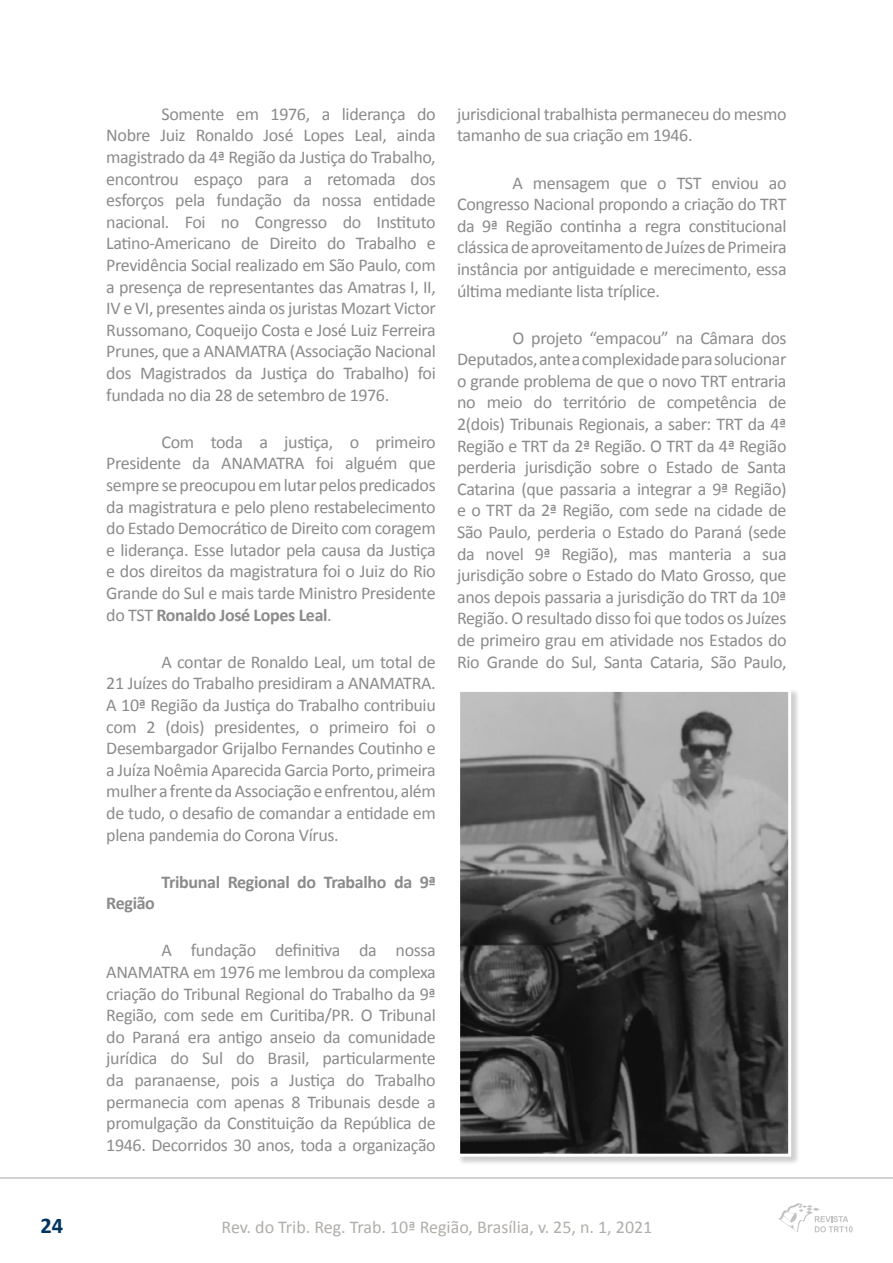
<style>
.page{position:relative;width:893px;height:1263px;background:#fff}
.page>*{position:absolute;margin:0;border:0;box-sizing:border-box;transform-origin:0 0}
.t1{font:700 22.5px "Calibri";color:#003461}
.t2{font:18px/21.6px "Calibri";letter-spacing:-.02em;color:#8b8b8b;text-align:justify}
.t3{font:18px "Calibri";color:#b0aea9}
.t4{font:700 18px "Calibri";letter-spacing:-.02em;color:#8b8b8b}
.s1{font-weight:700}
</style>
<div class="page">
<hr style="left:0;top:1177px;width:893px;height:2px;background:#c2c2c2">
<svg style="left:778px;top:1203px;width:75px;height:30px"></svg>
<svg style="left:459px;top:690px;width:339px;height:473px;background:#dbdbdb"></svg>
<img style="left:461px;top:693px;width:326px;height:460px">
<div style="left:457px;top:689px;width:334px;height:468px;border:3px solid #fefffe"></div>
<p class="t2" style="left:106px;top:103px;width:331px;text-indent:55px">Somente em 1976, a liderança do Nobre Juiz Ronaldo José Lopes Leal, ainda magistrado da 4ª Região da Justiça do Trabalho, encontrou espaço para a retomada dos esforços pela fundação da nossa entidade nacional. Foi no Congresso do Instituto Latino-Americano de Direito do Trabalho e Previdência Social realizado em São Paulo, com a presença de representantes das Amatras I, II, IV e VI, presentes ainda os juristas Mozart Victor Russomano, Coqueijo Costa e José Luiz Ferreira Prunes, que a ANAMATRA (Associação Nacional dos Magistrados da Justiça do Trabalho) foi fundada no dia 28 de setembro de 1976.</p>
<p class="t2" style="left:106px;top:431px;width:331px;text-indent:55px">Com toda a justiça, o primeiro Presidente da ANAMATRA foi alguém que sempre se preocupou em lutar pelos predicados da magistratura e pelo pleno restabelecimento do Estado Democrático de Direito com coragem e liderança. Esse lutador pela causa da Justiça e dos direitos da magistratura foi o Juiz do Rio Grande do Sul e mais tarde Ministro Presidente do TST <span class="s1">Ronaldo José Lopes Leal</span>.</p>
<p class="t2" style="left:106px;top:651px;width:331px;text-indent:55px">A contar de Ronaldo Leal, um total de 21 Juízes do Trabalho presidiram a ANAMATRA.<br>A 10ª Região da Justiça do Trabalho contribuiu com 2 (dois) presidentes, o primeiro foi o Desembargador Grijalbo Fernandes Coutinho e a Juíza Noêmia Aparecida Garcia Porto, primeira mulher a frente da Associação e enfrentou, além de tudo, o desafio de comandar a entidade em plena pandemia do Corona Vírus.</p>
<p class="t4" style="left:162px;top:873px;width:276px">Tribunal Regional do Trabalho da 9ª</p>
<p class="t4" style="left:106px;top:894px;width:50px">Região</p>
<p class="t2" style="left:106px;top:940px;width:331px;text-indent:55px">A fundação definitiva da nossa ANAMATRA em 1976 me lembrou da complexa criação do Tribunal Regional do Trabalho da 9ª Região, com sede em Curitiba/PR. O Tribunal do Paraná era antigo anseio da comunidade jurídica do Sul do Brasil, particularmente da paranaense, pois a Justiça do Trabalho permanecia com apenas 8 Tribunais desde a promulgação da Constituição da República de 1946. Decorridos 30 anos, toda a organização</p>
<p class="t2" style="left:457px;top:103px;width:331px">jurisdicional trabalhista permaneceu do mesmo tamanho de sua criação em 1946.</p>
<p class="t2" style="left:457px;top:172px;width:331px;text-indent:55px">A mensagem que o TST enviou ao Congresso Nacional propondo a criação do TRT da 9ª Região continha a regra constitucional clássica de aproveitamento de Juízes de Primeira instância por antiguidade e merecimento, essa última mediante lista tríplice.</p>
<p class="t2" style="left:457px;top:327px;width:331px;text-indent:55px">O projeto “empacou” na Câmara dos Deputados, ante a complexidade para solucionar o grande problema de que o novo TRT entraria no meio do território de competência de 2(dois) Tribunais Regionais, a saber: TRT da 4ª Região e TRT da 2ª Região. O TRT da 4ª Região perderia jurisdição sobre o Estado de Santa Catarina (que passaria a integrar a 9ª Região) e o TRT da 2ª Região, com sede na cidade de São Paulo, perderia o Estado do Paraná (sede da novel 9ª Região), mas manteria a sua jurisdição sobre o Estado do Mato Grosso, que anos depois passaria a jurisdição do TRT da 10ª Região. O resultado disso foi que todos os Juízes de primeiro grau em atividade nos Estados do Rio Grande do Sul, Santa Cataria, São Paulo,</p>
<p class="t1" style="left:40px;top:1214px;width:24px">24</p>
<p class="t3" style="left:222px;top:1218px;width:432px">Rev. do Trib. Reg. Trab. 10ª Região, Brasília, v. 25, n. 1, 2021</p>
</div>
